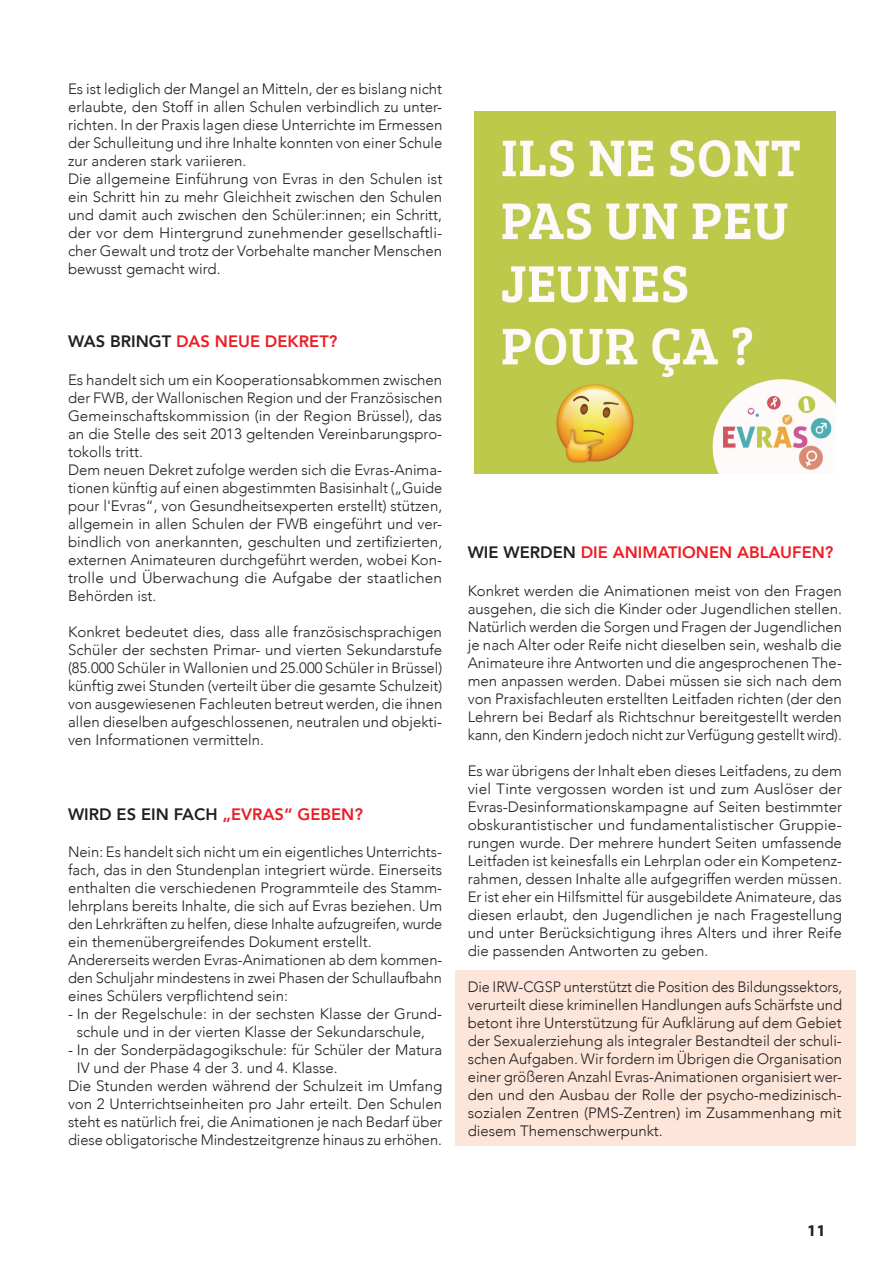
<style>
.page{position:relative;width:893px;height:1263px;background:#fff}
.page>*{position:absolute;margin:0;border:0;box-sizing:border-box;transform-origin:0 0}
.t1{font:800 16.5px "Avenir";color:#ee1d23}
.t2{font:800 16.5px "Avenir";color:#231f20}
.t3{font:700 16.5px "Myriad Pro";color:#231f20}
.t4{font:300 15px/18px "Avenir";color:#231f20;text-align:justify}
.s1{color:#231f20}
.s2{color:#ee1d23}
</style>
<div class="page">
<div style="left:455px;top:971px;width:401px;height:175px;background:#fde5da"></div>
<img style="left:474px;top:112px;width:362px;height:361px">
<p class="t4" style="left:68px;top:80px;width:376px;text-align:left">Es ist lediglich der Mangel an Mitteln, der es bislang nicht erlaubte, den Stoff in allen Schulen verbindlich zu unter&shy;richten. In der Praxis lagen diese Unterrichte im Ermessen der Schulleitung und ihre Inhalte konnten von einer Schule zur anderen stark variieren.<br>Die allgemeine Einführung von Evras in den Schulen ist ein Schritt hin zu mehr Gleichheit zwischen den Schulen und damit auch zwischen den Schüler:innen; ein Schritt, der vor dem Hintergrund zunehmender gesellschaftli&shy;cher Gewalt und trotz der Vorbehalte mancher Menschen bewusst gemacht wird.</p>
<p class="t1" style="left:68px;top:329px;width:271px"><span class="s1">WAS BRINGT</span> DAS NEUE DEKRET?</p>
<p class="t4" style="left:68px;top:371px;width:376px;text-align:left">Es handelt sich um ein Kooperationsabkommen zwischen der FWB, der Wallonischen Region und der Französischen Gemeinschaftskommission (in der Region Brüssel), das an die Stelle des seit 2013 geltenden Vereinbarungspro&shy;tokolls tritt.<br>Dem neuen Dekret zufolge werden sich die Evras-Anima&shy;tionen künftig auf einen abgestimmten Basisinhalt („Guide pour l'Evras“, von Gesundheitsexperten erstellt) stützen, allgemein in allen Schulen der FWB eingeführt und ver&shy;bindlich von anerkannten, geschulten und zertifizierten, externen Animateuren durchgeführt werden, wobei Kon&shy;trolle und Überwachung die Aufgabe der staatlichen Behörden ist.</p>
<p class="t4" style="left:68px;top:623px;width:376px">Konkret bedeutet dies, dass alle französischsprachigen Schüler der sechsten Primar- und vierten Sekundarstufe (85.000 Schüler in Wallonien und 25.000 Schüler in Brüssel) künftig zwei Stunden (verteilt über die gesamte Schulzeit) von ausgewiesenen Fachleuten betreut werden, die ihnen allen dieselben aufgeschlossenen, neutralen und objekti&shy;ven Informationen vermitteln.</p>
<p class="t2" style="left:68px;top:801px;width:296px">WIRD ES EIN FACH <span class="s2">„EVRAS“ GEBEN?</span></p>
<p class="t4" style="left:68px;top:843px;width:376px;text-align:left">Nein: Es handelt sich nicht um ein eigentliches Unterrichts&shy;fach, das in den Stundenplan integriert würde. Einerseits enthalten die verschiedenen Programmteile des Stamm&shy;lehrplans bereits Inhalte, die sich auf Evras beziehen. Um den Lehrkräften zu helfen, diese Inhalte aufzugreifen, wurde ein themenübergreifendes Dokument erstellt.<br>Andererseits werden Evras-Animationen ab dem kommen&shy;den Schuljahr mindestens in zwei Phasen der Schullaufbahn eines Schülers verpflichtend sein:</p>
<p class="t4" style="left:68px;top:1005px;width:376px;text-align:center">- In der Regelschule: in der sechsten Klasse der Grund&shy;schule und in der vierten Klasse der Sekundarschule,</p>
<p class="t4" style="left:68px;top:1041px;width:376px">- In der Sonderpädagogikschule: für Schüler der Matura</p>
<p class="t4" style="left:77px;top:1059px;width:262px">IV und der Phase 4 der 3. und 4. Klasse.</p>
<p class="t4" style="left:68px;top:1077px;width:376px">Die Stunden werden während der Schulzeit im Umfang</p>
<p class="t4" style="left:68px;top:1095px;width:376px">von 2 Unterrichtseinheiten pro Jahr erteilt. Den Schulen</p>
<p class="t4" style="left:68px;top:1113px;width:376px">steht es natürlich frei, die Animationen je nach Bedarf über</p>
<p class="t4" style="left:68px;top:1131px;width:375px">diese obligatorische Mindestzeitgrenze hinaus zu erhöhen.</p>
<p class="t1" style="left:468px;top:540px;width:367px"><span class="s1">WIE WERDEN</span> DIE ANIMATIONEN ABLAUFEN?</p>
<p class="t4" style="left:468px;top:582px;width:376px">Konkret werden die Animationen meist von den Fragen ausgehen, die sich die Kinder oder Jugendlichen stellen.<br>Natürlich werden die Sorgen und Fragen der Jugendlichen je nach Alter oder Reife nicht dieselben sein, weshalb die Animateure ihre Antworten und die angesprochenen The&shy;men anpassen werden. Dabei müssen sie sich nach dem von Praxisfachleuten erstellten Leitfaden richten (der den Lehrern bei Bedarf als Richtschnur bereitgestellt werden kann, den Kindern jedoch nicht zur Verfügung gestellt wird).</p>
<p class="t4" style="left:468px;top:762px;width:376px">Es war übrigens der Inhalt eben dieses Leitfadens, zu dem viel Tinte vergossen worden ist und zum Auslöser der Evras-Desinformationskampagne auf Seiten bestimmter obskurantistischer und fundamentalistischer Gruppie&shy;rungen wurde. Der mehrere hundert Seiten umfassende Leitfaden ist keinesfalls ein Lehrplan oder ein Kompetenz&shy;rahmen, dessen Inhalte alle aufgegriffen werden müssen.<br>Er ist eher ein Hilfsmittel für ausgebildete Animateure, das diesen erlaubt, den Jugendlichen je nach Fragestellung und unter Berücksichtigung ihres Alters und ihrer Reife die passenden Antworten zu geben.</p>
<p class="t4" style="left:468px;top:978px;width:376px">Die IRW-CGSP unterstützt die Position des Bildungssektors, verurteilt diese kriminellen Handlungen aufs Schärfste und betont ihre Unterstützung für Aufklärung auf dem Gebiet der Sexualerziehung als integraler Bestandteil der schuli&shy;schen Aufgaben. Wir fordern im Übrigen die Organisation einer größeren Anzahl Evras-Animationen organisiert wer&shy;den und den Ausbau der Rolle der psycho-medizinisch&shy;sozialen Zentren (PMS-Zentren) im Zusammenhang mit diesem Themenschwerpunkt.</p>
<p class="t3" style="left:807px;top:1220px;width:20px">11</p>
</div>
